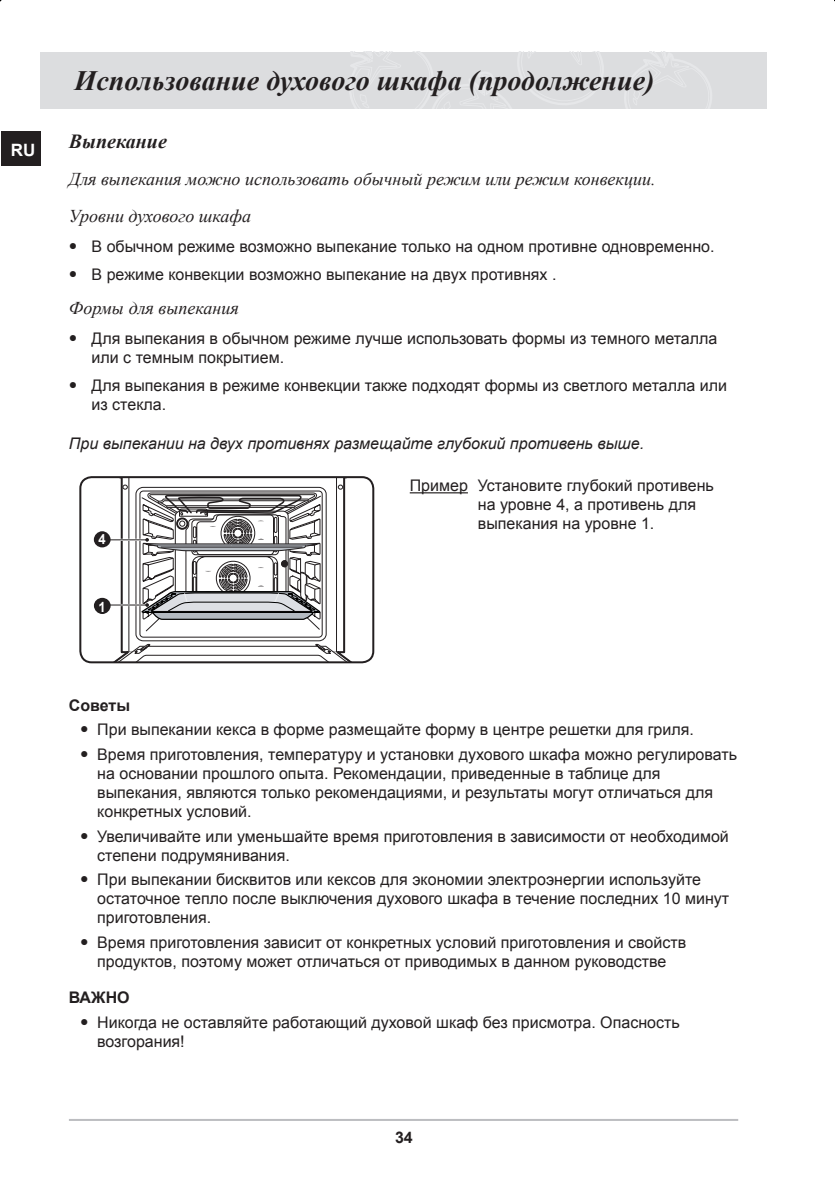
<style>
.page{position:relative;width:835px;height:1191px;background:#fff}
.page>*{position:absolute;margin:0;border:0;box-sizing:border-box;transform-origin:0 0}
.t1{font:italic 700 28px "Times New Roman";color:#231f20}
.t2{font:italic 700 20px "Times New Roman";color:#231f20}
.t3{font:italic 18px/37px "Times New Roman";color:#231f20}
.t4{font:700 17px "Arial";color:#fff}
.t5{font:16px/19px "Arial";color:#231f20}
.t6{font:italic 16px "Arial";color:#231f20}
.t7{font:700 16px "Arial";color:#231f20}
.t8{font:700 14px "Arial";color:#fff;scale:.92 1}
.s1{font-size:14px}
</style>
<div class="page">
<hr style="left:69px;top:1118px;width:669px;height:2px;background:#bcbdc0">
<div style="left:41px;top:52px;width:725px;height:57px;background:#dcdddf"></div>
<div style="left:1px;top:131px;width:40px;height:35px;background:#231f20"></div>
<svg style="left:79px;top:476px;width:296px;height:186px"></svg>
<hr style="left:410px;top:492px;width:58px;height:1px;background:#231f20">
<p class="t4" style="left:11px;top:139px;width:26px">RU</p>
<h1 class="t1" style="left:75px;top:61px;width:581px">Использование духового шкафа (продолжение)</h1>
<p class="t2" style="left:69px;top:127px;width:99px">Выпекание</p>
<p class="t3" style="left:69px;top:160px;width:588px">Для выпекания можно использовать обычный режим или режим конвекции.<br>Уровни духового шкафа</p>
<p class="t5" style="left:69px;top:237px;width:647px"><span class="s1">●</span> В обычном режиме возможно выпекание только на одном противне одновременно.</p>
<p class="t5" style="left:69px;top:265px;width:489px"><span class="s1">●</span> В режиме конвекции возможно выпекание на двух противнях .</p>
<p class="t3" style="left:69px;top:289px;width:171px">Формы для выпекания</p>
<p class="t5" style="left:92px;top:329px;width:627px;text-indent:-23px"><span class="s1">●</span> Для выпекания в обычном режиме лучше использовать формы из темного металла или с темным покрытием.</p>
<p class="t5" style="left:92px;top:376px;width:637px;text-indent:-23px"><span class="s1">●</span> Для выпекания в режиме конвекции также подходят формы из светлого металла или из стекла.</p>
<p class="t6" style="left:69px;top:433px;width:576px">При выпекании на двух противнях размещайте глубокий противень выше.</p>
<p class="t8" style="left:98px;top:530px;width:9px">4</p>
<p class="t8" style="left:99px;top:598px;width:9px">1</p>
<p class="t5" style="left:478px;top:476px;width:237px;text-indent:-68px">Пример Установите глубокий противень на уровне 4, а противень для выпекания на уровне 1.</p>
<p class="t7" style="left:69px;top:694px;width:63px">Советы</p>
<p class="t5" style="left:80px;top:720px;width:615px"><span class="s1">●</span> При выпекании кекса в форме размещайте форму в центре решетки для гриля.</p>
<p class="t5" style="left:97px;top:745px;width:641px;text-indent:-17px"><span class="s1">●</span> Время приготовления, температуру и установки духового шкафа можно регулировать на основании прошлого опыта. Рекомендации, приведенные в таблице для выпекания, являются только рекомендациями, и результаты могут отличаться для конкретных условий.</p>
<p class="t5" style="left:97px;top:826px;width:633px;text-indent:-17px"><span class="s1">●</span> Увеличивайте или уменьшайте время приготовления в зависимости от необходимой степени подрумянивания.</p>
<p class="t5" style="left:97px;top:870px;width:633px;text-indent:-17px"><span class="s1">●</span> При выпекании бисквитов или кексов для экономии электроэнергии используйте остаточное тепло после выключения духового шкафа в течение последних 10 минут приготовления.</p>
<p class="t5" style="left:80px;top:933px;width:607px;text-align:center"><span class="s1">●</span> Время приготовления зависит от конкретных условий приготовления и свойств продуктов, поэтому может отличаться от приводимых в данном руководстве</p>
<p class="t7" style="left:69px;top:987px;width:62px">ВАЖНО</p>
<p class="t5" style="left:97px;top:1012px;width:584px;text-indent:-17px"><span class="s1">●</span> Никогда не оставляйте работающий духовой шкаф без присмотра. Опасность возгорания!</p>
<p class="t7" style="left:395px;top:1126px;width:19px">34</p>
</div>
